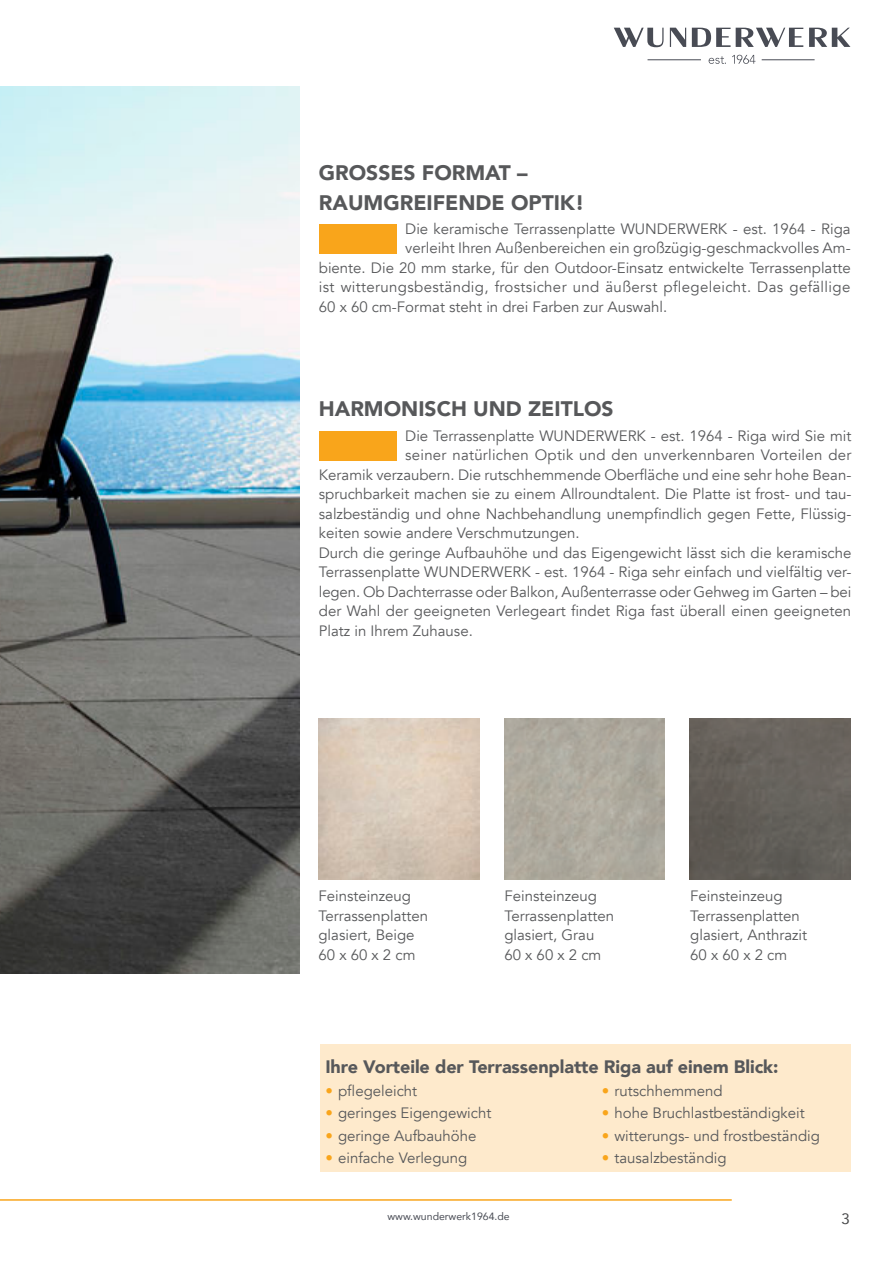
<style>
.page{position:relative;width:893px;height:1263px;background:#fff}
.page>*{position:absolute;margin:0;border:0;box-sizing:border-box;transform-origin:0 0}
.Head{font:900 21px "Avenir";color:#57585a}
.Fließtext{font:900 18px "Avenir";letter-spacing:-.005em;color:#57585a}
.Initial{font:15px "Avenir";color:#57585a}
.Fließtext-2{font:15px "Avenir";color:#57585a}
.Initial-2{font:15px "Avenir";letter-spacing:.025em;color:#57585a}
.t1{font:15px "Avenir";color:#464748}
.t2{font:10.5px "Avenir";color:#484b54}
.s1{color:#f9a51b}
</style>
<div class="page">
<svg style="left:614px;top:28px;width:50px;height:19px"></svg>
<svg style="left:670px;top:28px;width:16px;height:19px"></svg>
<svg style="left:692px;top:28px;width:111px;height:19px"></svg>
<svg style="left:809px;top:28px;width:41px;height:19px"></svg>
<svg style="left:709px;top:56px;width:17px;height:8px"></svg>
<svg style="left:732px;top:55px;width:23px;height:9px"></svg>
<hr style="left:647px;top:60px;width:54px;height:1px;background:#484b54">
<hr style="left:762px;top:60px;width:53px;height:1px;background:#484b54">
<hr style="left:0;top:1199px;width:732px;height:2px;background:#f9a51b">
<div style="left:320px;top:1044px;width:531px;height:127px;background:#feeacc"></div>
<img style="left:0;top:86px;width:300px;height:887px">
<div style="left:319px;top:431px;width:78px;height:29px;background:#f9a51b"></div>
<img style="left:690px;top:719px;width:161px;height:160px">
<div style="left:319px;top:224px;width:78px;height:29px;background:#f9a51b"></div>
<p class="Head" style="left:319px;top:155px;width:210px">GROSSES FORMAT –</p>
<p class="Head" style="left:319px;top:185px;width:267px">RAUMGREIFENDE OPTIK!</p>
<p class="Initial" style="left:405px;top:220px;width:447px">Die keramische Terrassenplatte WUNDERWERK - est. 1964 - Riga</p>
<p class="Initial" style="left:405px;top:239px;width:447px">verleiht Ihren Außenbereichen ein großzügig-geschmackvolles Am-</p>
<p class="Initial" style="left:319px;top:259px;width:533px">biente. Die 20 mm starke, für den Outdoor-Einsatz entwickelte Terrassenplatte</p>
<p class="Initial-2" style="left:319px;top:278px;width:533px">ist witterungsbeständig, frostsicher und äußerst pflegeleicht. Das gefällige</p>
<p class="Initial" style="left:319px;top:298px;width:350px">60 x 60 cm-Format steht in drei Farben zur Auswahl.</p>
<p class="Head" style="left:319px;top:391px;width:296px">HARMONISCH UND ZEITLOS</p>
<p class="Initial" style="left:405px;top:427px;width:448px">Die Terrassenplatte WUNDERWERK - est. 1964 - Riga wird Sie mit</p>
<p class="Initial" style="left:405px;top:446px;width:448px">seiner natürlichen Optik und den unverkennbaren Vorteilen der</p>
<p class="Initial" style="left:319px;top:466px;width:534px">Keramik verzaubern. Die rutschhemmende Oberfläche und eine sehr hohe Bean-</p>
<p class="Initial" style="left:319px;top:485px;width:534px">spruchbarkeit machen sie zu einem Allroundtalent. Die Platte ist frost- und tau-</p>
<p class="Initial" style="left:319px;top:505px;width:534px">salzbeständig und ohne Nachbehandlung unempfindlich gegen Fette, Flüssig-</p>
<p class="Initial" style="left:319px;top:524px;width:262px">keiten sowie andere Verschmutzungen.</p>
<p class="Initial" style="left:319px;top:544px;width:534px">Durch die geringe Aufbauhöhe und das Eigengewicht lässt sich die keramische</p>
<p class="Initial" style="left:319px;top:563px;width:534px">Terrassenplatte WUNDERWERK - est. 1964 - Riga sehr einfach und vielfältig ver-</p>
<p class="Initial" style="left:319px;top:583px;width:534px">legen. Ob Dachterrasse oder Balkon, Außenterrasse oder Gehweg im Garten – bei</p>
<p class="Initial" style="left:319px;top:602px;width:534px">der Wahl der geeigneten Verlegeart findet Riga fast überall einen geeigneten</p>
<p class="Initial" style="left:319px;top:622px;width:155px">Platz in Ihrem Zuhause.</p>
<p class="Fließtext-2" style="left:318px;top:887px;width:94px">Feinsteinzeug</p>
<p class="Fließtext-2" style="left:318px;top:906px;width:111px">Terrassenplatten</p>
<p class="Fließtext-2" style="left:318px;top:926px;width:98px">glasiert, Beige</p>
<p class="Fließtext-2" style="left:318px;top:945px;width:99px">60 x 60 x 2 cm</p>
<p class="Fließtext-2" style="left:504px;top:887px;width:94px">Feinsteinzeug</p>
<p class="Fließtext-2" style="left:504px;top:906px;width:111px">Terrassenplatten</p>
<p class="Fließtext-2" style="left:504px;top:926px;width:91px">glasiert, Grau</p>
<p class="Fließtext-2" style="left:504px;top:945px;width:99px">60 x 60 x 2 cm</p>
<p class="Fließtext-2" style="left:690px;top:887px;width:94px">Feinsteinzeug</p>
<p class="Fließtext-2" style="left:690px;top:906px;width:111px">Terrassenplatten</p>
<p class="Fließtext-2" style="left:690px;top:926px;width:118px">glasiert, Anthrazit</p>
<p class="Fließtext-2" style="left:690px;top:945px;width:99px">60 x 60 x 2 cm</p>
<p class="Fließtext" style="left:325px;top:1051px;width:455px">Ihre Vorteile der Terrassenplatte Riga auf einem Blick:</p>
<p class="Fließtext-2" style="left:325px;top:1081px;width:93px"><span class="s1">•</span> pflegeleicht</p>
<p class="Fließtext-2" style="left:325px;top:1104px;width:168px"><span class="s1">•</span> geringes Eigengewicht</p>
<p class="Fließtext-2" style="left:325px;top:1126px;width:153px"><span class="s1">•</span> geringe Aufbauhöhe</p>
<p class="Fließtext-2" style="left:325px;top:1149px;width:143px"><span class="s1">•</span> einfache Verlegung</p>
<p class="Fließtext-2" style="left:602px;top:1081px;width:123px"><span class="s1">•</span> rutschhemmend</p>
<p class="Fließtext-2" style="left:602px;top:1104px;width:205px"><span class="s1">•</span> hohe Bruchlastbeständigkeit</p>
<p class="Fließtext-2" style="left:602px;top:1126px;width:220px"><span class="s1">•</span> witterungs- und frostbeständig</p>
<p class="Fließtext-2" style="left:602px;top:1149px;width:126px"><span class="s1">•</span> tausalzbeständig</p>
<p class="t2" style="left:387px;top:1208px;width:124px">www.wunderwerk1964.de</p>
<p class="t1" style="left:841px;top:1207px;width:10px">3</p>
</div>
